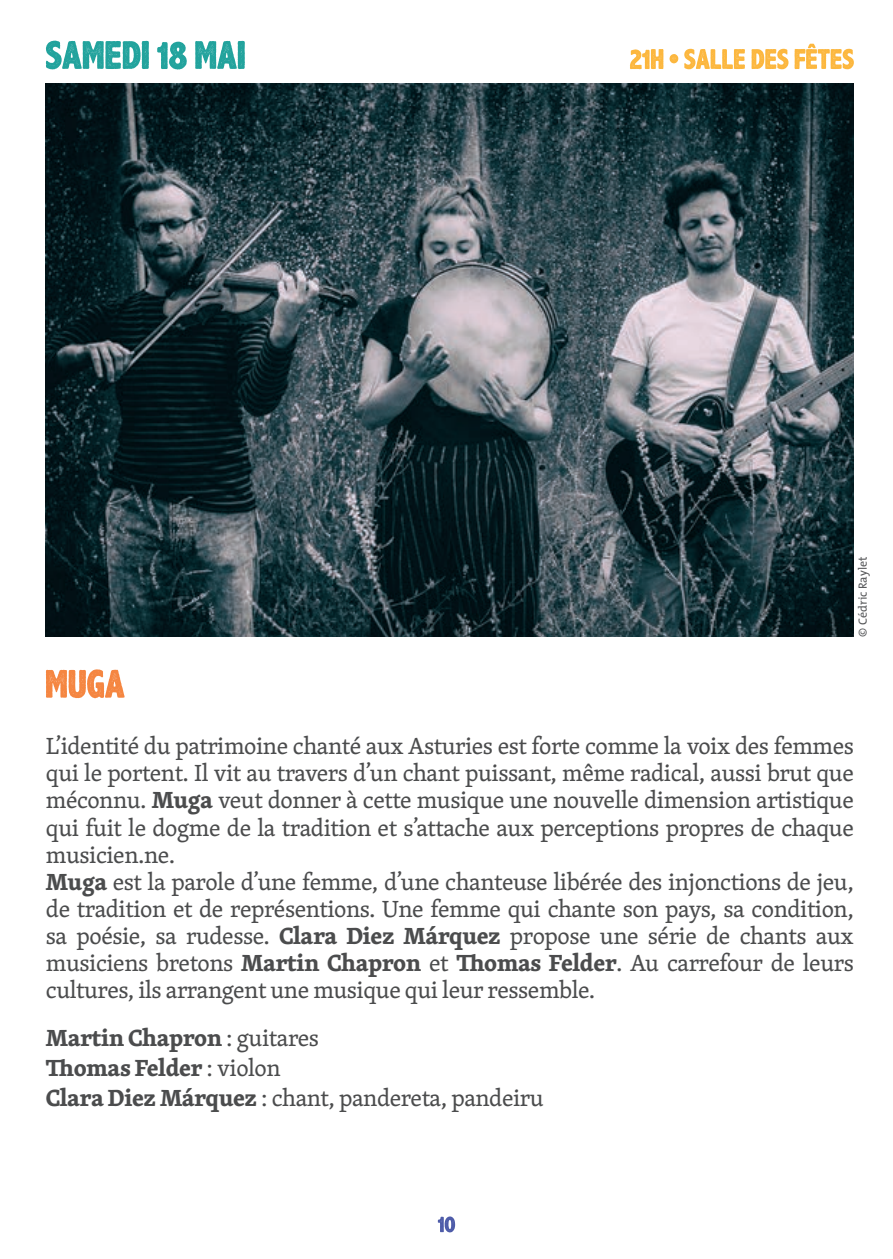
<style>
.page{position:relative;width:893px;height:1259px;background:#fff}
.page>*{position:absolute;margin:0;border:0;box-sizing:border-box;transform-origin:0 0}
.t1{font:24px/27px "Skolar PE";letter-spacing:-.02em;color:#4b4c4d}
.t2{font:700 24px/30px "Skolar PE";letter-spacing:-.02em;color:#4b4c4d}
.t3{font:12px "T Mix";color:#57585a}
.s1{font-weight:700}
.s2{font-weight:400}
</style>
<div class="page">
<svg style="left:438px;top:1216px;width:17px;height:16px"></svg>
<svg style="left:46px;top:669px;width:79px;height:29px"></svg>
<svg style="left:46px;top:41px;width:199px;height:29px"></svg>
<svg style="left:630px;top:44px;width:224px;height:25px"></svg>
<img style="left:46px;top:83px;width:808px;height:553px">
<p class="t3" style="left:853px;top:637px;width:82px;rotate:-90deg">© Cédric Raylet</p>
<p class="t1" style="left:46px;top:732px;width:809px">L’identité du patrimoine chanté aux Asturies est forte comme la voix des femmes qui le portent. Il vit au travers d’un chant puissant, même radical, aussi brut que méconnu. <span class="s1">Muga</span> veut donner à cette musique une nouvelle dimension artistique qui fuit le dogme de la tradition et s’attache aux perceptions propres de chaque musicien.ne.<br><span class="s1">Muga</span> est la parole d’une femme, d’une chanteuse libérée des injonctions de jeu, de tradition et de représentions. Une femme qui chante son pays, sa condition, sa poésie, sa rudesse. <span class="s1">Clara Diez Márquez</span> propose une série de chants aux musiciens bretons <span class="s1">Martin Chapron</span> et <span class="s1">Thomas Felder</span>. Au carrefour de leurs cultures, ils arrangent une musique qui leur ressemble.</p>
<p class="t2" style="left:46px;top:1021px;width:499px">Martin Chapron <span class="s2">: guitares<br></span>Thomas Felder <span class="s2">: violon<br></span>Clara Diez Márquez <span class="s2">: chant, pandereta, pandeiru</span></p>
</div>
